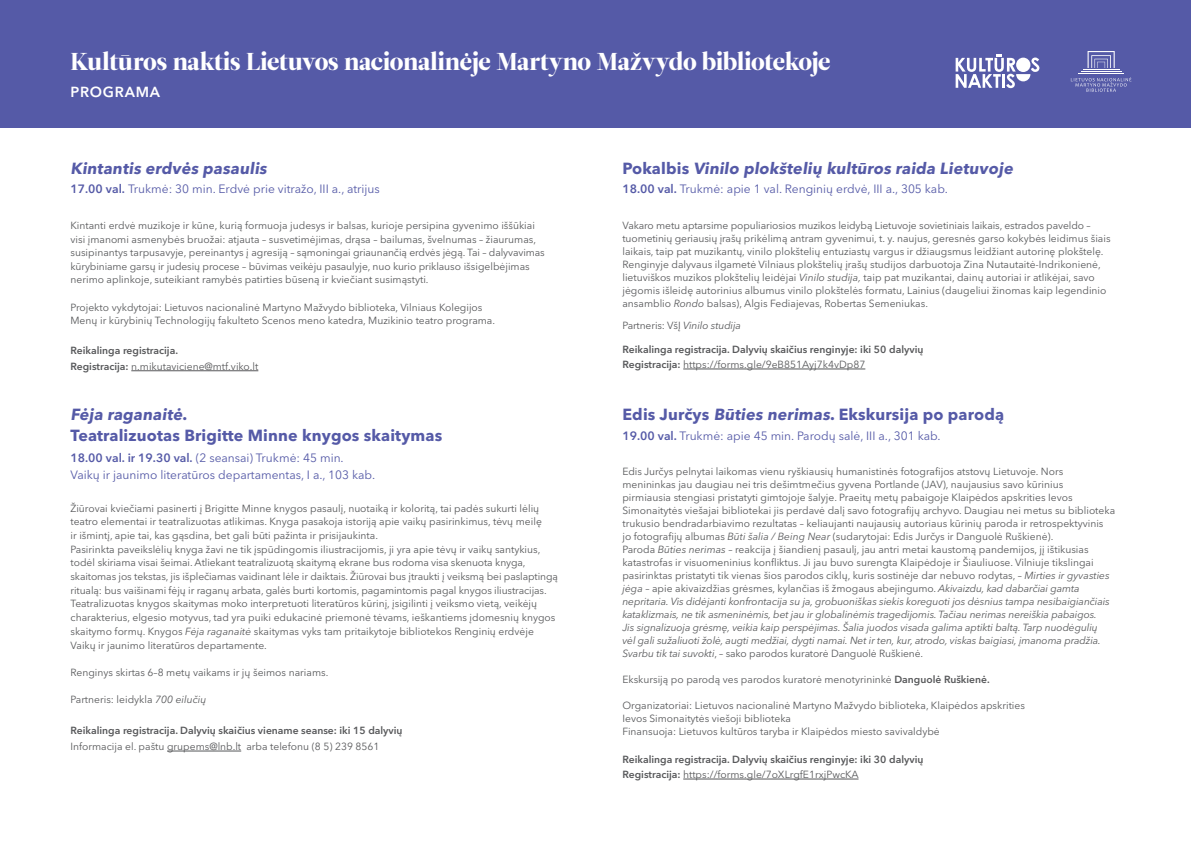
<style>
.page{position:relative;width:1191px;height:842px;background:#fff}
.page>*{position:absolute;margin:0;border:0;box-sizing:border-box;transform-origin:0 0}
.Normal__Web{font:24.4px "Leitura Display";letter-spacing:-.01em;color:#fff}
.Normal__Web-2{font:700 16px "Avenir Next LT Pro";letter-spacing:.01em;color:#555aa7}
.Normal__Web-3{font:600 14.5px "Avenir Next LT Pro";letter-spacing:.05em;color:#fff}
.Normal__Web-4{font:12px "Avenir Next LT Pro";color:#555aa7}
.Normal__Web-5{font:10.3px/13px "Avenir Next LT Pro";color:#57585a}
.Normal__Web-6{font:italic 10.3px/13px "Avenir Next LT Pro";letter-spacing:-.01em;color:#57585a}
.Normal__Web-7{font:600 10.3px "Avenir Next LT Pro";color:#57585a}
.s1{font-weight:600}
.s2{font-style:italic}
.s3{font-style:normal}
</style>
<div class="page">
<div style="left:0;top:0;width:1191px;height:127px;background:#555aa7"></div>
<svg style="left:955px;top:55px;width:84px;height:33px"></svg>
<svg style="left:1087px;top:51px;width:27px;height:17px"></svg>
<svg style="left:1070px;top:77px;width:61px;height:15px"></svg>
<hr style="left:1083px;top:70px;width:36px;height:1px;background:#fff">
<hr style="left:1080px;top:71px;width:41px;height:1px;background:#fff">
<hr style="left:1078px;top:73px;width:45px;height:1px;background:#fff">
<hr style="left:131px;top:370px;width:127px;height:1px;background:#57585a">
<hr style="left:683px;top:369px;width:182px;height:1px;background:#57585a">
<hr style="left:167px;top:751px;width:74px;height:1px;background:#57585a">
<hr style="left:683px;top:779px;width:175px;height:1px;background:#57585a">
<p class="Normal__Web" style="left:70px;top:47px;width:761px">Kultūros naktis Lietuvos nacionalinėje Martyno Mažvydo bibliotekoje</p>
<p class="Normal__Web-3" style="left:70px;top:84px;width:91px">PROGRAMA</p>
<p class="Normal__Web-2" style="left:70px;top:158px;width:200px">Kintantis erdvės pasaulis</p>
<p class="Normal__Web-2" style="left:622px;top:158px;width:395px">Po ka l b i s Vinilo plokštelių kultūros raida Lietuvoje</p>
<p class="Normal__Web-4" style="left:70px;top:182px;width:311px"><span class="s1">17.00 val.</span> Trukmė: 30 min. Erdvė prie vitražo, III a., atrijus</p>
<p class="Normal__Web-4" style="left:622px;top:182px;width:327px"><span class="s1">18.00 val.</span> Trukmė: apie 1 val. Renginių erdvė, III a., 305 kab.</p>
<p class="Normal__Web-5" style="left:70px;top:218px;width:476px;line-height:13.6px">Kintanti erdvė muzikoje ir kūne, kurią formuoja judesys ir balsas, kurioje persipina gyvenimo iššūkiai visi įmanomi asmenybės bruožai: atjauta – susvetimėjimas, drąsa – bailumas, švelnumas – žiaurumas, susipinantys tarpusavyje, pereinantys į agresiją – sąmoningai griaunančią erdvės jėgą. Tai – dalyvavimas kūrybiniame garsų ir judesių procese – būvimas veikėju pasaulyje, nuo kurio priklauso išsigelbėjimas</p>
<p class="Normal__Web-5" style="left:70px;top:273px;width:359px">nerimo aplinkoje, suteikiant ramybės patirties būseną ir kviečiant susimąstyti.</p>
<p class="Normal__Web-5" style="left:70px;top:300px;width:413px">Projekto vykdytojai: Lietuvos nacionalinė Martyno Mažvydo biblioteka, Vilniaus Kolegijos</p>
<p class="Normal__Web-5" style="left:70px;top:314px;width:426px">Menų ir kūrybinių Technologijų fakulteto Scenos meno katedra, Muzikinio teatro programa.</p>
<p class="Normal__Web-7" style="left:70px;top:344px;width:109px">Reikalinga registracija.</p>
<p class="Normal__Web-5" style="left:70px;top:360px;width:189px"><span class="s1">Registracija:</span> n.mikutaviciene@mtf.viko.lt</p>
<p class="Normal__Web-2" style="left:70px;top:405px;width:118px">Fėja raganaitė.</p>
<p class="Normal__Web-2" style="left:70px;top:426px;width:373px">Teatralizuotas Brigitte Minne knygos skaitymas</p>
<p class="Normal__Web-4" style="left:70px;top:451px;width:275px"><span class="s1">18.00 val. ir 19.30 val.</span> (2 seansai) Trukmė: 45 min.</p>
<p class="Normal__Web-4" style="left:70px;top:467px;width:306px">Vaikų ir jaunimo literatūros departamentas, I a., 103 kab.</p>
<p class="Normal__Web-5" style="left:70px;top:501px;width:473px;line-height:13.7px">Žiūrovai kviečiami pasinerti į Brigitte Minne knygos pasaulį, nuotaiką ir koloritą, tai padės sukurti lėlių teatro elementai ir teatralizuotas atlikimas. Knyga pasakoja istoriją apie vaikų pasirinkimus, tėvų meilę</p>
<p class="Normal__Web-5" style="left:70px;top:529px;width:309px">ir išmintį, apie tai, kas gąsdina, bet gali būti pažinta ir prisijaukinta.</p>
<p class="Normal__Web-5" style="left:70px;top:542px;width:489px;line-height:13.7px">Pasirinkta paveikslėlių knyga žavi ne tik įspūdingomis iliustracijomis, ji yra apie tėvų ir vaikų santykius, todėl skiriama visai šeimai. Atliekant teatralizuotą skaitymą ekrane bus rodoma visa skenuota knyga, skaitomas jos tekstas, jis išplečiamas vaidinant lėle ir daiktais. Žiūrovai bus įtraukti į veiksmą bei paslaptingą ritualą: bus vaišinami fėjų ir raganų arbata, galės burti kortomis, pagamintomis pagal knygos iliustracijas.</p>
<p class="Normal__Web-5" style="left:70px;top:597px;width:486px;line-height:13.7px">Teatralizuotas knygos skaitymas moko interpretuoti literatūros kūrinį, įsigilinti į veiksmo vietą, veikėjų charakterius, elgesio motyvus, tad yra puiki edukacinė priemonė tėvams, ieškantiems įdomesnių knygos skaitymo formų. Knygos <span class="s2">Fėja raganaitė</span> skaitymas vyks tam pritaikytoje bibliotekos Renginių erdvėje</p>
<p class="Normal__Web-5" style="left:70px;top:638px;width:198px">Vaikų ir jaunimo literatūros departamente.</p>
<p class="Normal__Web-5" style="left:70px;top:666px;width:259px">Renginys skirtas 6–8 metų vaikams ir jų šeimos nariams.</p>
<p class="Normal__Web-5" style="left:70px;top:693px;width:137px">Partneris: leidykla <span class="s2">700 eilučių</span></p>
<p class="Normal__Web-7" style="left:70px;top:724px;width:334px">Reikalinga registracija. Dalyvių skaičius viename seanse: iki 15 dalyvių</p>
<p class="Normal__Web-5" style="left:70px;top:740px;width:310px">Informacija el. paštu grupems@lnb.lt arba telefonu (8 5) 239 8561</p>
<p class="Normal__Web-5" style="left:622px;top:219px;width:489px">Vakaro metu aptarsime populiariosios muzikos leidybą Lietuvoje sovietiniais laikais, estrados paveldo – tuometinių geriausių įrašų prikėlimą antram gyvenimui, t. y. naujus, geresnės garso kokybės leidimus šiais laikais, taip pat muzikantų, vinilo plokštelių entuziastų vargus ir džiaugsmus leidžiant autorinę plokštelę.</p>
<p class="Normal__Web-5" style="left:622px;top:258px;width:485px">Renginyje dalyvaus ilgametė Vilniaus plokštelių įrašų studijos darbuotoja Zina Nutautaitė-Indrikonienė, lietuviškos muzikos plokštelių leidėjai <span class="s2">Vinilo studija,</span> taip pat muzikantai, dainų autoriai ir atlikėjai, savo jėgomis išleidę autorinius albumus vinilo plokštelės formatu, Lainius (daugeliui žinomas kaip legendinio ansamblio <span class="s2">Rondo</span> balsas), Algis Fediajevas, Robertas Semeniukas.</p>
<p class="Normal__Web-5" style="left:622px;top:319px;width:120px">Partneris: VšĮ <span class="s2">Vinilo studija</span></p>
<p class="Normal__Web-7" style="left:622px;top:343px;width:302px">Reikalinga registracija. Dalyvių skaičius renginyje: iki 50 dalyvių</p>
<p class="Normal__Web-5" style="left:622px;top:358px;width:244px"><span class="s1">Registracija:</span> https://forms.gle/9eB851Ayj7k4vDp87</p>
<p class="Normal__Web-2" style="left:622px;top:405px;width:383px">Edis Jurčys Būties nerimas. Ekskursija po parodą</p>
<p class="Normal__Web-4" style="left:622px;top:429px;width:320px"><span class="s1">19.00 val.</span> Trukmė: apie 45 min. Parodų salė, III a., 301 kab.</p>
<p class="Normal__Web-5" style="left:622px;top:465px;width:442px">Edis Jurčys pelnytai laikomas vienu ryškiausių humanistinės fotografijos atstovų Lietuvoje. Nors menininkas jau daugiau nei tris dešimtmečius gyvena Portlande (JAV), naujausius savo kūrinius</p>
<p class="Normal__Web-5" style="left:622px;top:491px;width:494px">pirmiausia stengiasi pristatyti gimtojoje šalyje. Praeitų metų pabaigoje Klaipėdos apskrities Ievos<br>Simonaitytės viešajai bibliotekai jis perdavė dalį savo fotografijų archyvo. Daugiau nei metus su biblioteka trukusio bendradarbiavimo rezultatas – keliaujanti naujausių autoriaus kūrinių paroda ir retrospektyvinis</p>
<p class="Normal__Web-5" style="left:622px;top:530px;width:432px">jo fotografijų albumas <span class="s2">Būti šalia / Being Near</span> (sudarytojai: Edis Jurčys ir Danguolė Ruškienė).</p>
<p class="Normal__Web-5" style="left:622px;top:543px;width:489px">Paroda <span class="s2">Būties nerimas</span> – reakcija į šiandienį pasaulį, jau antri metai kaustomą pandemijos, jį ištikusias katastrofas ir visuomeninius konfliktus. Ji jau buvo surengta Klaipėdoje ir Šiauliuose. Vilniuje tikslingai pasirinktas pristatyti tik vienas šios parodos ciklų, kuris sostinėje dar nebuvo rodytas, – <span class="s2">Mirties ir gyvasties jėga</span> – apie akivaizdžias grėsmes, kylančias iš žmogaus abejingumo. <span class="s2">Akivaizdu, kad dabarčiai gamta nepritaria. Vis didėjanti konfrontacija su ja, grobuoniškas siekis koreguoti jos dėsnius tampa nesibaigiančiais kataklizmais, ne tik asmeninėmis, bet jau ir globalinėmis tragedijomis. Tačiau nerimas nereiškia pabaigos.</span></p>
<p class="Normal__Web-6" style="left:622px;top:621px;width:480px">Jis signalizuoja grėsmę, veikia kaip perspėjimas. Šalia juodos visada galima aptikti baltą. Tarp nuodėgulių vėl gali sužaliuoti žolė, augti medžiai, dygti namai. Net ir ten, kur, atrodo, viskas baigiasi, įmanoma pradžia.<br>Svarbu tik tai suvokti<span class="s3">, – sako parodos kuratorė Danguolė Ruškienė.</span></p>
<p class="Normal__Web-5" style="left:622px;top:673px;width:369px">Ekskursiją po parodą ves parodos kuratorė menotyrininkė <span class="s1">Danguolė Ruškienė.</span></p>
<p class="Normal__Web-5" style="left:622px;top:699px;width:404px">Organizatoriai: Lietuvos nacionalinė Martyno Mažvydo biblioteka, Klaipėdos apskrities</p>
<p class="Normal__Web-5" style="left:622px;top:712px;width:170px">Ievos Simonaitytės viešoji biblioteka</p>
<p class="Normal__Web-5" style="left:622px;top:725px;width:319px">Finansuoja: Lietuvos kultūros taryba ir Klaipėdos miesto savivaldybė</p>
<p class="Normal__Web-7" style="left:622px;top:753px;width:302px">Reikalinga registracija. Dalyvių skaičius renginyje: iki 30 dalyvių</p>
<p class="Normal__Web-5" style="left:622px;top:768px;width:238px"><span class="s1">Registracija:</span> https://forms.gle/7oXLrgfE1rxjPwcKA</p>
</div>
